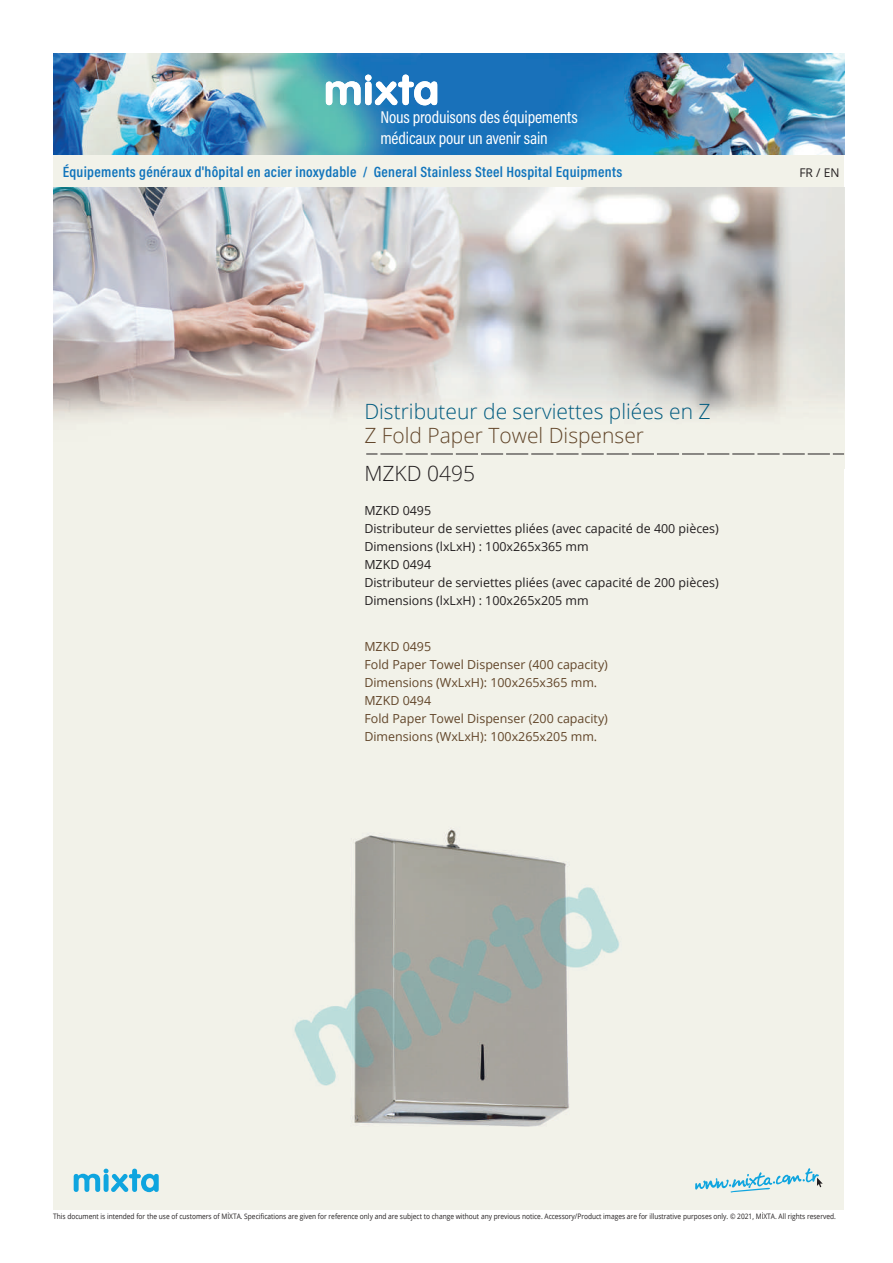
<style>
.page{position:relative;width:893px;height:1263px;background:#fff}
.page>*{position:absolute;margin:0;border:0;box-sizing:border-box;transform-origin:0 0}
.t1{font:300 21px "Open Sans";color:#005b7f}
.t2{font:300 21px "Open Sans";color:#62462a}
.t3{font:300 21px "Open Sans";color:#231f20}
.t4{font:17.25px/20.7px "Acumin Pro Cond";letter-spacing:-.01em;color:#fff}
.t5{font:600 15px "Acumin Pro Cond";letter-spacing:.02em;color:#1074bc}
.t6{font:12.45px/18px "Open Sans";color:#231f20}
.t7{font:12.45px/18px "Open Sans";color:#62462a}
.t8{font:12px "Open Sans";color:#231f20}
.t9{font:7.5px "Open Sans";color:#231f20;scale:.88 1}
</style>
<div class="page">
<div style="left:53px;top:53px;width:791px;height:1157px;background:#f2f2e9"></div>
<img style="left:53px;top:188px;width:791px;height:266px">
<img style="left:53px;top:53px;width:791px;height:102px">
<svg style="left:326px;top:75px;width:111px;height:30px;background:#92bfdc"></svg>
<svg style="left:366px;top:454px;width:478px;height:1px"></svg>
<svg style="left:695px;top:1168px;width:128px;height:24px"></svg>
<svg style="left:74px;top:1168px;width:85px;height:24px"></svg>
<img style="left:294px;top:829px;width:325px;height:298px">
<h2 class="t4" style="left:381px;top:107px;width:199px">Nous produisons des équipements médicaux pour un avenir sain</h2>
<h3 class="t5" style="left:63px;top:162px;width:561px">Équipements généraux d'hôpital en acier inoxydable / General Stainless Steel Hospital Equipments</h3>
<h3 class="t8" style="left:799px;top:164px;width:41px">FR / EN</h3>
<h1 class="t1" style="left:364px;top:397px;width:348px">Distributeur de serviettes pliées en Z</h1>
<h1 class="t2" style="left:364px;top:421px;width:281px">Z Fold Paper Towel Dispenser</h1>
<h1 class="t3" style="left:364px;top:459px;width:112px">MZKD 0495</h1>
<h3 class="t6" style="left:364px;top:501px;width:356px">MZKD 0495<br>Distributeur de serviettes pliées (avec capacité de 400 pièces)<br>Dimensions (lxLxH) : 100x265x365 mm<br>MZKD 0494<br>Distributeur de serviettes pliées (avec capacité de 200 pièces)<br>Dimensions (lxLxH) : 100x265x205 mm</h3>
<h3 class="t7" style="left:364px;top:637px;width:245px">MZKD 0495<br>Fold Paper Towel Dispenser (400 capacity)<br>Dimensions (WxLxH): 100x265x365 mm.<br>MZKD 0494<br>Fold Paper Towel Dispenser (200 capacity)<br>Dimensions (WxLxH): 100x265x205 mm.</h3>
<p class="t9" style="left:53px;top:1211px;width:891px">This document is intended for the use of customers of MİXTA. Specifications are given for reference only and are subject to change without any previous notice. Accessory/Product images are for illustrative purposes only. © 2021, MİXTA. All rights reserved.</p>
</div>
